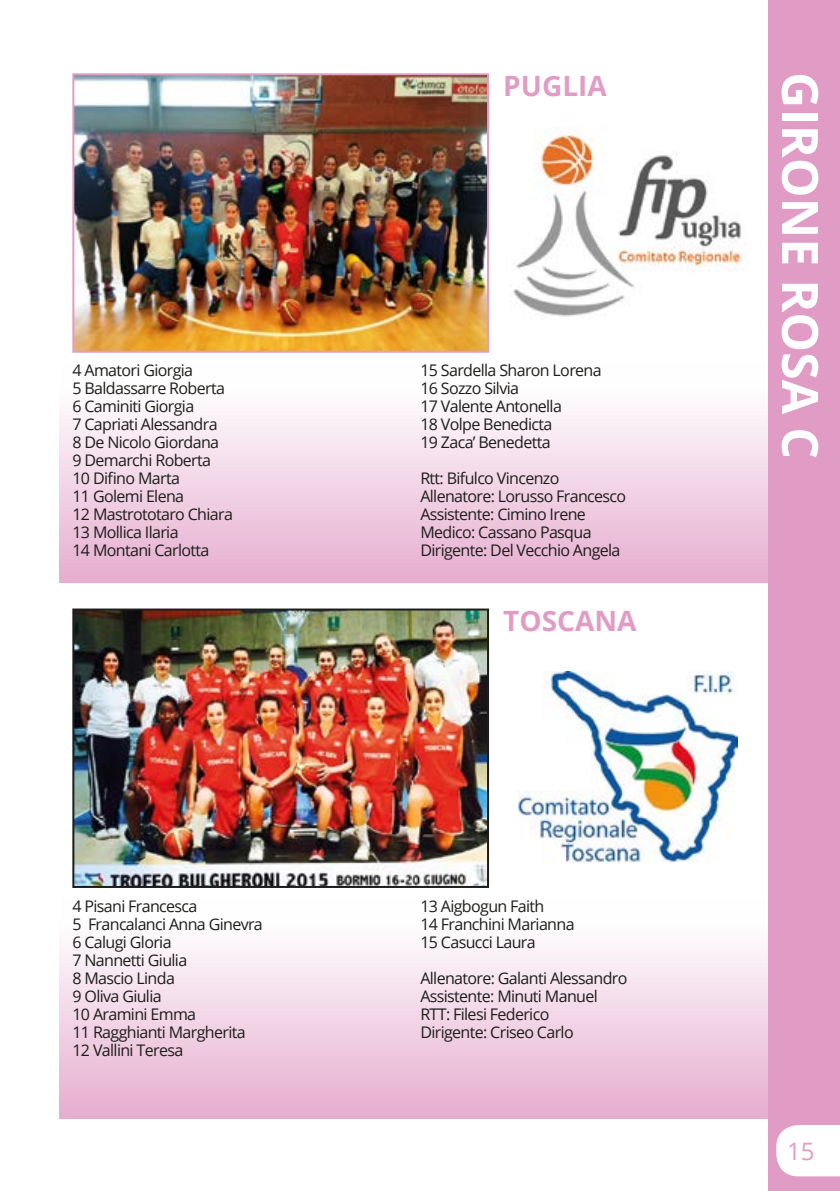
<style>
.page{position:relative;width:840px;height:1191px;background:#fff}
.page>*{position:absolute;margin:0;border:0;box-sizing:border-box;transform-origin:0 0}
.t1{font:700 50px "Open Sans";color:#fff}
.t2{font:700 28px "Open Sans";color:#e19cc5}
.t3{font:24px "Open Sans";color:#e19cc5}
.t4{font:16px/18px "Open Sans";letter-spacing:-.04em;color:#1d1d1b}
</style>
<div class="page">
<div style="left:767px;top:0;width:72px;height:1191px;background:#e19cc5"></div>
<svg style="left:776px;top:1125px;width:63px;height:51px;background:#fdf8fb"></svg>
<div style="left:60px;top:366px;width:707px;height:217px;background:linear-gradient(to bottom,#fff,#e6aecf)"></div>
<div style="left:60px;top:899px;width:707px;height:220px;background:linear-gradient(to bottom,#fff,#e6aecf)"></div>
<img style="left:513px;top:127px;width:231px;height:190px">
<img style="left:518px;top:672px;width:219px;height:191px">
<img style="left:75px;top:76px;width:410px;height:274px">
<div style="left:72px;top:73px;width:416px;height:280px;border:2px solid #e19cc5"></div>
<img style="left:75px;top:611px;width:410px;height:274px">
<div style="left:72px;top:608px;width:416px;height:280px;border:2px solid #1d1d1b"></div>
<p class="t4" style="left:72px;top:361px;width:162px">4 Amatori Giorgia<br>5 Baldassarre Roberta<br>6 Caminiti Giorgia<br>7 Capriati Alessandra<br>8 De Nicolo Giordana<br>9 Demarchi Roberta<br>10 Difino Marta<br>11 Golemi Elena<br>12 Mastrototaro Chiara<br>13 Mollica Ilaria<br>14 Montani Carlotta</p>
<p class="t4" style="left:72px;top:896px;width:192px">4 Pisani Francesca<br>5 Francalanci Anna Ginevra<br>6 Calugi Gloria<br>7 Nannetti Giulia<br>8 Mascio Linda<br>9 Oliva Giulia<br>10 Aramini Emma<br>11 Ragghianti Margherita<br>12 Vallini Teresa</p>
<h2 class="t2" style="left:503px;top:66px;width:105px">PUGLIA</h2>
<p class="t4" style="left:420px;top:361px;width:183px">15 Sardella Sharon Lorena<br>16 Sozzo Silvia<br>17 Valente Antonella<br>18 Volpe Benedicta<br>19 Zaca’ Benedetta</p>
<p class="t4" style="left:420px;top:469px;width:207px">Rtt: Bifulco Vincenzo<br>Allenatore: Lorusso Francesco<br>Assistente: Cimino Irene<br>Medico: Cassano Pasqua<br>Dirigente: Del Vecchio Angela</p>
<h2 class="t2" style="left:503px;top:601px;width:135px">TOSCANA</h2>
<p class="t4" style="left:420px;top:896px;width:156px">13 Aigbogun Faith<br>14 Franchini Marianna<br>15 Casucci Laura</p>
<p class="t4" style="left:420px;top:968px;width:208px">Allenatore: Galanti Alessandro<br>Assistente: Minuti Manuel<br>RTT: Filesi Federico<br>Dirigente: Criseo Carlo</p>
<h1 class="t1" style="left:835px;top:72px;width:388px;rotate:90deg">GIRONE ROSA C</h1>
<h3 class="t3" style="left:786px;top:1134px;width:29px">15</h3>
</div>
